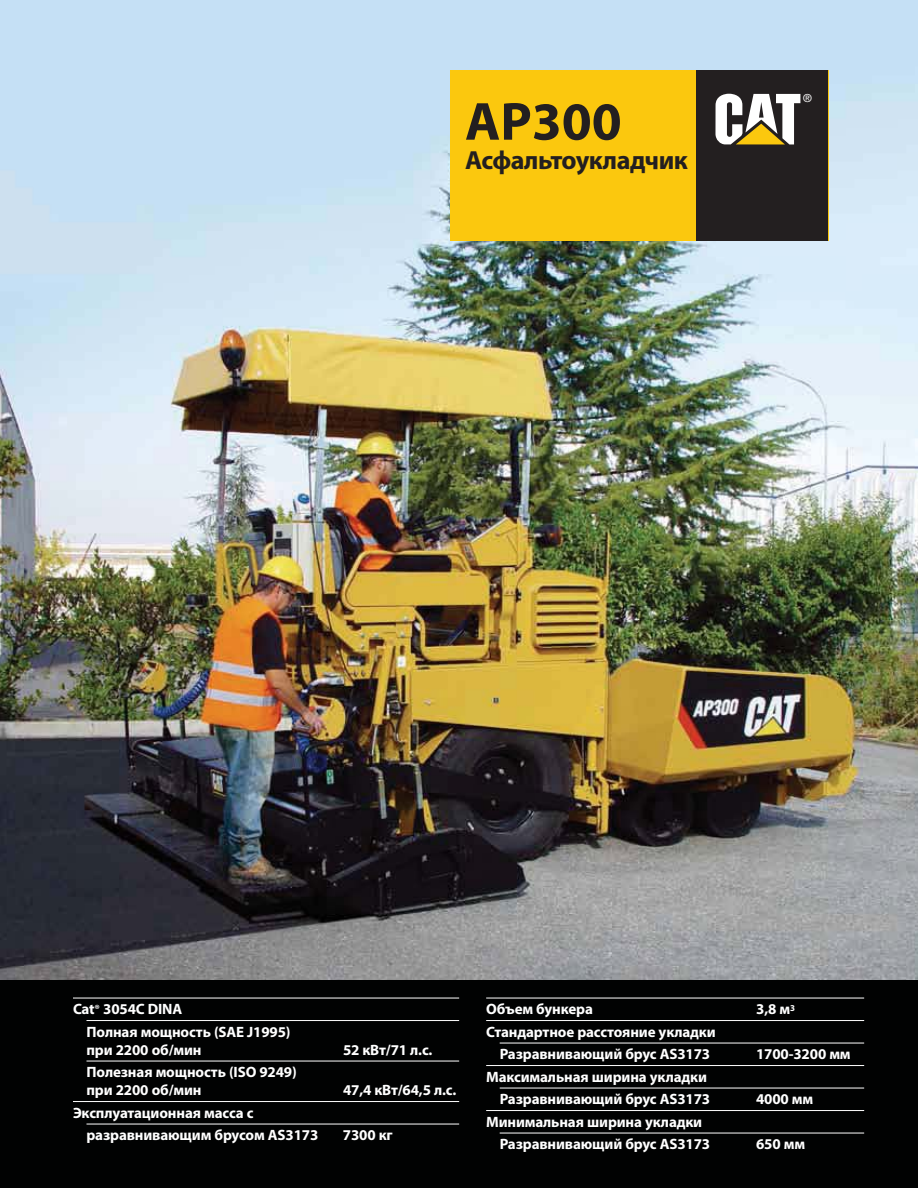
<style>
.page{position:relative;width:918px;height:1188px;background:#fff}
.page>*{position:absolute;margin:0;border:0;box-sizing:border-box;transform-origin:0 0}
.t1{font:700 54px "Myriad Pro";color:#231f20}
.t2{font:700 26.25px "Myriad Pro";letter-spacing:-.02em;color:#231f20}
.t3{font:700 15px/22.5px "Myriad Pro";letter-spacing:-.01em;color:#fff}
.t4{font:11.1px "Helvetica";color:#fff}
.s1{font-size:12px}
</style>
<div class="page">
<img style="left:0;top:0;width:918px;height:981px">
<div style="left:0;top:981px;width:918px;height:207px;background:#010202"></div>
<hr style="left:486px;top:998px;width:378px;height:1px;background:#fff">
<hr style="left:486px;top:1020px;width:378px;height:1px;background:#fff">
<hr style="left:500px;top:1043px;width:364px;height:1px;background:#fff">
<hr style="left:486px;top:1065px;width:378px;height:1px;background:#fff">
<hr style="left:500px;top:1088px;width:364px;height:1px;background:#fff">
<hr style="left:486px;top:1110px;width:378px;height:1px;background:#fff">
<hr style="left:500px;top:1133px;width:364px;height:1px;background:#fff">
<hr style="left:73px;top:998px;width:386px;height:1px;background:#fff">
<hr style="left:87px;top:1020px;width:372px;height:1px;background:#fff">
<hr style="left:87px;top:1061px;width:372px;height:1px;background:#fff">
<hr style="left:73px;top:1101px;width:386px;height:1px;background:#fff">
<hr style="left:87px;top:1124px;width:372px;height:1px;background:#fff">
<div style="left:450px;top:70px;width:378px;height:172px;background:#fbc80e"></div>
<div style="left:696px;top:70px;width:132px;height:172px;background:#231f20"></div>
<svg style="left:716px;top:94px;width:84px;height:50px"></svg>
<h1 class="t1" style="left:465px;top:89px;width:158px">AP300</h1>
<h2 class="t2" style="left:465px;top:145px;width:224px">Асфальтоукладчик</h2>
<p class="t4" style="left:804px;top:94px;width:10px">®</p>
<p class="t3" style="left:87px;top:998px;width:206px;text-indent:-14px">Cat<span class="s1">®</span> 3054C DINA<br>Полная мощность (SAE J1995)</p>
<p class="t3" style="left:87px;top:1038px;width:117px">при 2200 об/мин</p>
<p class="t3" style="left:343px;top:1038px;width:91px">52 кВт/71 л.с.</p>
<p class="t3" style="left:87px;top:1063px;width:212px;line-height:18px">Полезная мощность (ISO 9249) при 2200 об/мин</p>
<p class="t3" style="left:343px;top:1079px;width:115px">47,4 кВт/64,5 л.с.</p>
<p class="t3" style="left:87px;top:1101px;width:233px;text-indent:-14px">Эксплуатационная масса с разравнивающим брусом AS3173</p>
<p class="t3" style="left:343px;top:1124px;width:51px">7300 кг</p>
<p class="t3" style="left:486px;top:998px;width:108px">Объем бункера</p>
<p class="t3" style="left:756px;top:998px;width:40px">3,8 м<sup>3</sup></p>
<p class="t3" style="left:486px;top:1020px;width:231px;text-align:center">Стандартное расстояние укладки<br>Разравнивающий брус AS3173</p>
<p class="t3" style="left:756px;top:1043px;width:96px">1700-3200 мм</p>
<p class="t3" style="left:486px;top:1065px;width:226px;text-align:right">Максимальная ширина укладки<br>Разравнивающий брус AS3173</p>
<p class="t3" style="left:500px;top:1110px;width:212px;text-indent:-14px">Минимальная ширина укладки<br>Разравнивающий брус AS3173</p>
<p class="t3" style="left:756px;top:1088px;width:59px">4000 мм</p>
<p class="t3" style="left:756px;top:1133px;width:51px">650 мм</p>
</div>
